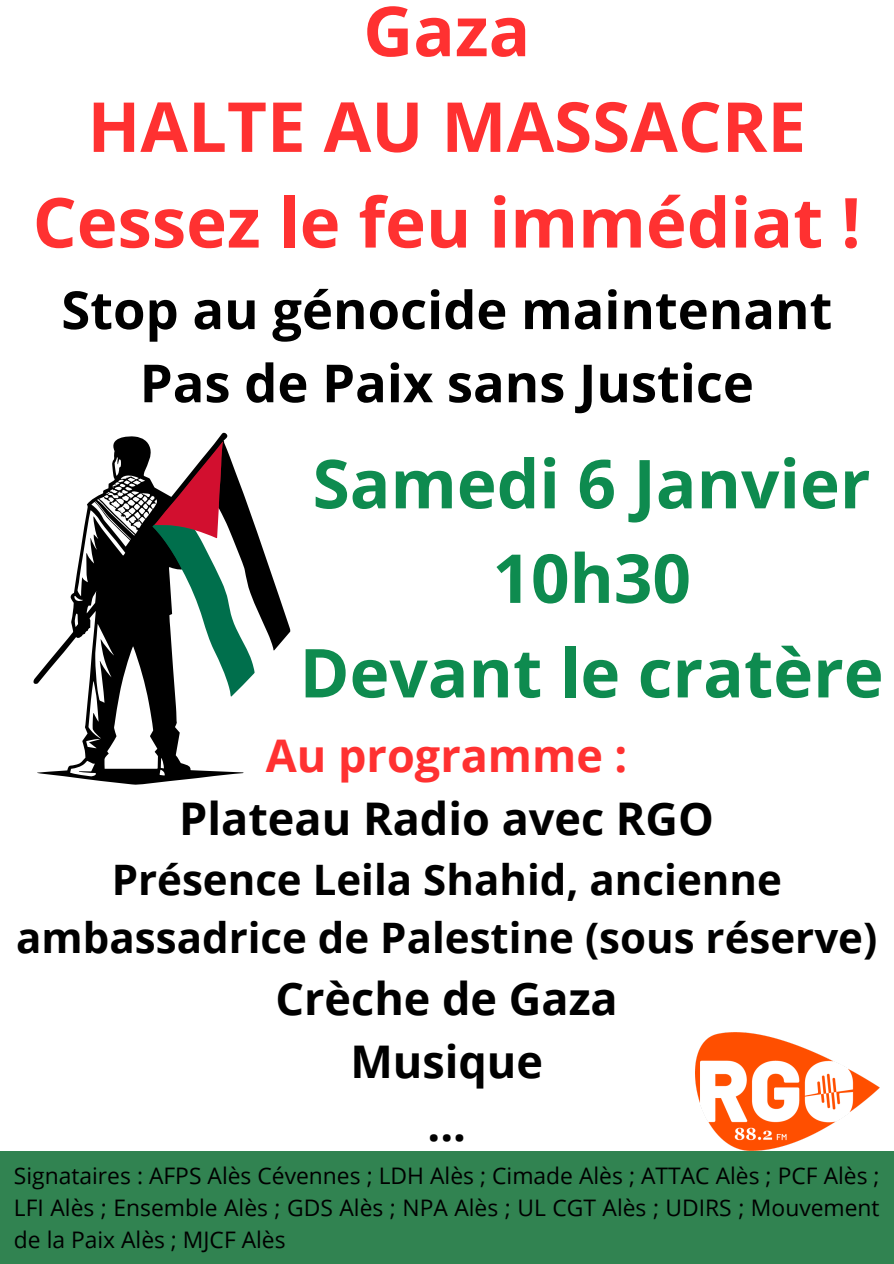
<style>
.page{position:relative;width:894px;height:1264px;background:#fff}
.page>*{position:absolute;margin:0;border:0;box-sizing:border-box;transform-origin:0 0}
.t1{font:700 69px "Open Sans";color:#ff3131}
.t2{font:700 67.5px/94.5px "Open Sans";color:#0e8b4f;text-align:center}
.t3{font:700 52.5px "Open Sans";color:#000}
.t4{font:700 45px "Open Sans";color:#000}
.t5{font:700 45px "Open Sans";color:#ff3131}
.t6{font:700 42px/58.5px "Open Sans";color:#000;text-align:center}
.t7{font:22.8px/31.8px "Open Sans";color:#000;text-align:justify}
</style>
<div class="page">
<svg style="left:33px;top:581px;width:257px;height:204px"></svg>
<svg style="left:74px;top:432px;width:200px;height:316px"></svg>
<svg style="left:70px;top:760px;width:26px;height:16px"></svg>
<svg style="left:159px;top:758px;width:6px;height:17px"></svg>
<div style="left:0;top:1150px;width:893px;height:113px;background:#318351"></div>
<img style="left:695px;top:1032px;width:184px;height:118px">
<p class="t1" style="left:363px;top:-17px;width:168px">Gaza</p>
<p class="t1" style="left:87px;top:78px;width:719px">HALTE AU MASSACRE</p>
<p class="t1" style="left:33px;top:174px;width:829px">Cessez le feu immédiat !</p>
<p class="t3" style="left:61px;top:273px;width:772px">Stop au génocide maintenant</p>
<p class="t3" style="left:140px;top:346px;width:615px">Pas de Paix sans Justice</p>
<p class="t2" style="left:312px;top:435px;width:559px">Samedi 6 Janvier<br>10h30</p>
<p class="t2" style="left:299px;top:624px;width:585px">Devant le cratère</p>
<p class="t5" style="left:266px;top:723px;width:363px">Au programme :</p>
<p class="t4" style="left:179px;top:786px;width:536px">Plateau Radio avec RGO</p>
<p class="t6" style="left:16px;top:849px;width:862px">Présence Leila Shahid, ancienne ambassadrice de Palestine (sous réserve)</p>
<p class="t4" style="left:275px;top:966px;width:344px">Crèche de Gaza</p>
<p class="t4" style="left:350px;top:1029px;width:194px">Musique</p>
<p class="t4" style="left:427px;top:1092px;width:40px">...</p>
<p class="t7" style="left:14px;top:1159px;width:866px">Signataires : AFPS Alès Cévennes ; LDH Alès ; Cimade Alès ; ATTAC Alès ; PCF Alès ; LFI Alès ; Ensemble Alès ; GDS Alès ; NPA Alès ; UL CGT Alès ; UDIRS ; Mouvement de la Paix Alès ; MJCF Alès</p>
</div>
